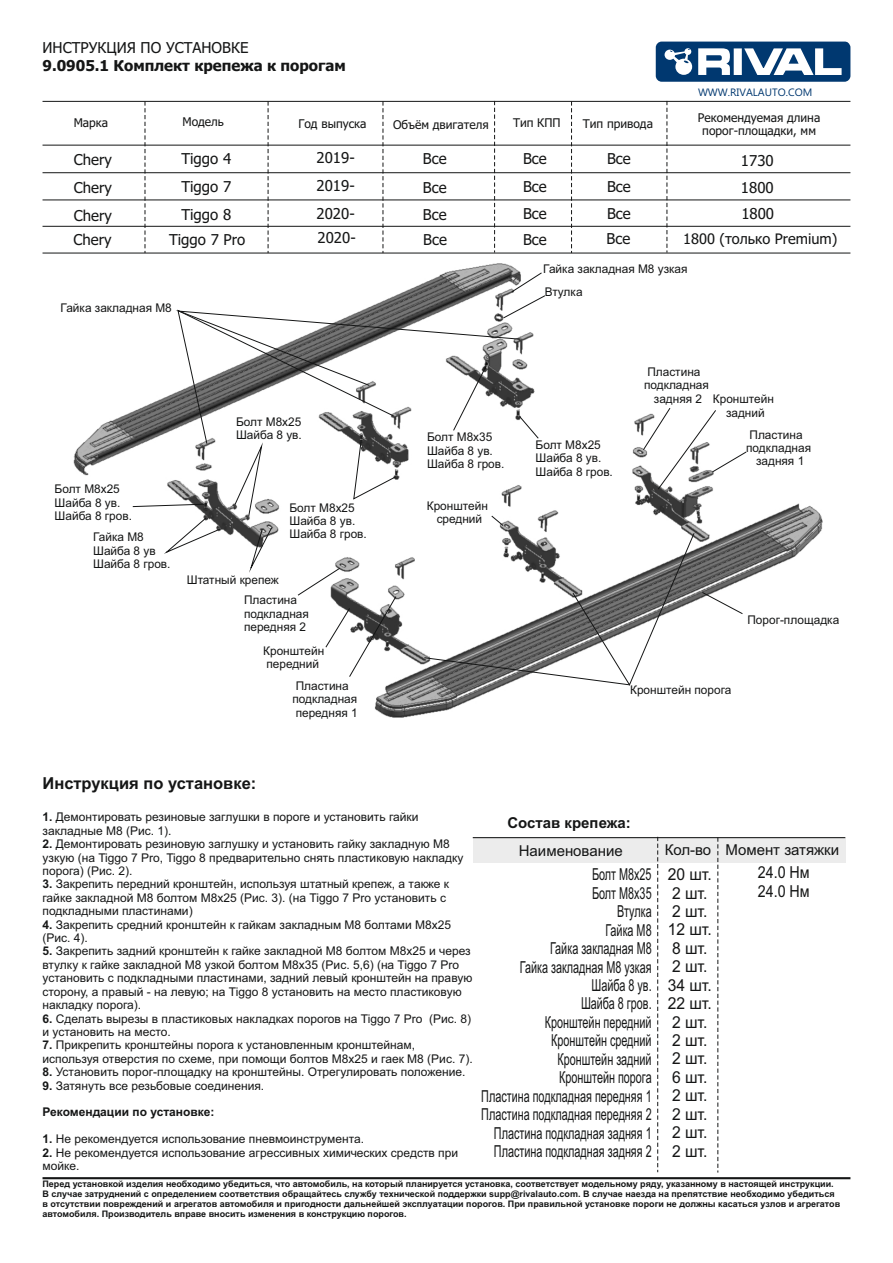
<style>
.page{position:relative;width:893px;height:1263px;background:#fff}
.page>*{position:absolute;margin:0;border:0;box-sizing:border-box;transform-origin:0 0}
.t1{font:16.5px/18.5px "Arial";color:#151616;text-align:right;scale:.66 1}
.t2{font:16.5px/18.5px "Arial";color:#151616;scale:.95 1}
.t3{font:700 16.5px "Arial";color:#151616}
.t4{font:16.5px/18.5px "Arial";color:#151616;scale:.87 1}
.t5{font:15px "Tahoma";color:#151616}
.t6{font:15px "Arial";color:#151616}
.t7{font:700 15px "Tahoma";color:#151616}
.t8{font:700 15px "Arial";color:#151616}
.t9{font:14.55px "Tahoma";color:#151616}
.t10{font:12px/13.4px "Arial";color:#151616}
.t11{font:12px/13px "Tahoma";color:#151616;text-align:center}
.t12{font:700 12px "Arial";color:#151616}
.t13{font:10.65px "Ebrima";color:#003870}
.t14{font:700 9px/10.1px "Arial";color:#151616}
.s1{font-weight:700}
</style>
<div class="page">
<img style="left:73px;top:263px;width:750px;height:455px">
<div style="left:473px;top:838px;width:372px;height:25px;background:#ececec"></div>
<hr style="left:43px;top:1177px;width:807px;height:2px;background:#151616">
<svg style="left:657px;top:838px;width:1px;height:334px"></svg>
<hr style="left:473px;top:837px;width:372px;height:1px;background:#151616">
<svg style="left:717px;top:837px;width:1px;height:335px"></svg>
<svg style="left:145px;top:102px;width:1px;height:151px"></svg>
<svg style="left:268px;top:102px;width:1px;height:151px"></svg>
<svg style="left:383px;top:102px;width:1px;height:151px"></svg>
<svg style="left:494px;top:102px;width:1px;height:151px"></svg>
<svg style="left:571px;top:102px;width:1px;height:151px"></svg>
<hr style="left:43px;top:101px;width:807px;height:1px;background:#151616">
<hr style="left:43px;top:172px;width:807px;height:1px;background:#151616">
<hr style="left:43px;top:145px;width:807px;height:1px;background:#151616">
<svg style="left:656px;top:42px;width:194px;height:40px"></svg>
<svg style="left:666px;top:101px;width:1px;height:152px"></svg>
<hr style="left:43px;top:199px;width:807px;height:1px;background:#151616">
<hr style="left:43px;top:226px;width:807px;height:1px;background:#151616">
<hr style="left:43px;top:253px;width:807px;height:1px;background:#151616">
<svg style="left:132px;top:272px;width:615px;height:415px"></svg>
<p class="t5" style="left:43px;top:42px;width:207px">ИНСТРУКЦИЯ ПО УСТАНОВКЕ</p>
<p class="t7" style="left:43px;top:60px;width:305px">9.0905.1 Комплект крепежа к порогам</p>
<p class="t11" style="left:74px;top:117px;width:36px">Марка</p>
<p class="t11" style="left:182px;top:116px;width:43px">Модель</p>
<p class="t11" style="left:298px;top:118px;width:70px">Год выпуска</p>
<p class="t11" style="left:393px;top:119px;width:97px">Объём двигателя</p>
<p class="t11" style="left:513px;top:118px;width:49px">Тип КПП</p>
<p class="t11" style="left:583px;top:118px;width:72px">Тип привода</p>
<p class="t5" style="left:74px;top:153px;width:40px">Chery</p>
<p class="t5" style="left:181px;top:152px;width:51px">Tiggo 4</p>
<p class="t5" style="left:317px;top:151px;width:40px">2019-</p>
<p class="t5" style="left:423px;top:153px;width:25px">Все</p>
<p class="t5" style="left:523px;top:152px;width:25px">Все</p>
<p class="t5" style="left:607px;top:152px;width:25px">Все</p>
<p class="t13" style="left:698px;top:88px;width:116px">WWW.RIVALAUTO.COM</p>
<p class="t11" style="left:698px;top:112px;width:124px">Рекомендуемая длина порог-площадки, мм</p>
<p class="t5" style="left:741px;top:155px;width:34px">1730</p>
<p class="t5" style="left:74px;top:182px;width:40px">Chery</p>
<p class="t5" style="left:181px;top:181px;width:51px">Tiggo 7</p>
<p class="t5" style="left:317px;top:180px;width:40px">2019-</p>
<p class="t5" style="left:423px;top:181px;width:25px">Все</p>
<p class="t5" style="left:523px;top:181px;width:25px">Все</p>
<p class="t5" style="left:607px;top:181px;width:25px">Все</p>
<p class="t5" style="left:741px;top:181px;width:34px">1800</p>
<p class="t5" style="left:74px;top:209px;width:40px">Chery</p>
<p class="t5" style="left:181px;top:208px;width:51px">Tiggo 8</p>
<p class="t5" style="left:317px;top:207px;width:40px">2020-</p>
<p class="t5" style="left:423px;top:209px;width:25px">Все</p>
<p class="t5" style="left:523px;top:208px;width:25px">Все</p>
<p class="t5" style="left:607px;top:208px;width:25px">Все</p>
<p class="t5" style="left:741px;top:208px;width:34px">1800</p>
<p class="t5" style="left:73px;top:233px;width:40px">Chery</p>
<p class="t5" style="left:169px;top:233px;width:78px">Tiggo 7 Pro</p>
<p class="t5" style="left:318px;top:232px;width:40px">2020-</p>
<p class="t5" style="left:423px;top:234px;width:25px">Все</p>
<p class="t5" style="left:523px;top:233px;width:25px">Все</p>
<p class="t5" style="left:607px;top:233px;width:25px">Все</p>
<p class="t9" style="left:683px;top:233px;width:156px">1800 (только Premium)</p>
<p class="t10" style="left:543px;top:263px;width:146px">Гайка закладная М8 узкая</p>
<p class="t10" style="left:61px;top:302px;width:113px">Гайка закладная М8</p>
<p class="t10" style="left:55px;top:483px;width:79px">Болт М8х25<br>Шайба 8 ув.<br>Шайба 8 гров.</p>
<p class="t10" style="left:93px;top:532px;width:79px">Гайка М8<br>Шайба 8 ув<br>Шайба 8 гров.</p>
<p class="t10" style="left:236px;top:416px;width:67px">Болт М8х25<br>Шайба 8 ув.</p>
<p class="t10" style="left:427px;top:431px;width:79px">Болт М8х35<br>Шайба 8 ув.<br>Шайба 8 гров.</p>
<p class="t10" style="left:290px;top:502px;width:79px">Болт М8х25<br>Шайба 8 ув.<br>Шайба 8 гров.</p>
<p class="t10" style="left:427px;top:500px;width:63px;text-align:center">Кронштейн средний</p>
<p class="t10" style="left:187px;top:574px;width:93px">Штатный крепеж</p>
<p class="t10" style="left:244px;top:594px;width:66px">Пластина подкладная передняя 2</p>
<p class="t10" style="left:263px;top:645px;width:63px">Кронштейн передний</p>
<p class="t10" style="left:292px;top:680px;width:67px">Пластина подкладная передняя 1</p>
<p class="t10" style="left:545px;top:286px;width:39px">Втулка</p>
<p class="t10" style="left:536px;top:439px;width:79px">Болт М8х25<br>Шайба 8 ув.<br>Шайба 8 гров.</p>
<p class="t10" style="left:644px;top:366px;width:66px;text-align:center">Пластина подкладная задняя 2</p>
<p class="t10" style="left:713px;top:393px;width:62px;text-align:center">Кронштейн задний</p>
<p class="t10" style="left:746px;top:429px;width:66px;text-align:center">Пластина подкладная задняя 1</p>
<p class="t10" style="left:747px;top:615px;width:93px">Порог-площадка</p>
<p class="t10" style="left:630px;top:685px;width:103px">Кронштейн порога</p>
<h1 class="t3" style="left:43px;top:776px;width:215px">Инструкция по установке:</h1>
<p class="t10" style="left:43px;top:812px;width:377px"><span class="s1">1.</span> Демонтировать резиновые заглушки в пороге и установить гайки закладные М8 (Рис. 1).</p>
<p class="t10" style="left:43px;top:838px;width:423px"><span class="s1">2.</span> Демонтировать резиновую заглушку и установить гайку закладную М8 узкую (на Tiggo 7 Pro, Tiggo 8 предварительно снять пластиковую накладку порога) (Рис. 2).</p>
<p class="t10" style="left:43px;top:879px;width:408px"><span class="s1">3.</span> Закрепить передний кронштейн, используя штатный крепеж, а также к гайке закладной М8 болтом М8х25 (Рис. 3). (на Tiggo 7 Pro установить с подкладными пластинами)</p>
<p class="t10" style="left:43px;top:919px;width:410px"><span class="s1">4.</span> Закрепить средний кронштейн к гайкам закладным М8 болтами М8х25 (Рис. 4).</p>
<p class="t10" style="left:42px;top:946px;width:431px"><span class="s1">5.</span> Закрепить задний кронштейн к гайке закладной М8 болтом М8х25 и через втулку к гайке закладной М8 узкой болтом М8х35 (Рис. 5,6) (на Tiggo 7 Pro установить с подкладными пластинами, задний левый кронштейн на правую сторону, а правый - на левую; на Tiggo 8 установить на место пластиковую накладку порога).</p>
<p class="t10" style="left:42px;top:1013px;width:430px"><span class="s1">6.</span> Сделать вырезы в пластиковых накладках порогов на Tiggo 7 Pro (Рис. 8) и установить на место.</p>
<p class="t10" style="left:42px;top:1039px;width:432px"><span class="s1">7.</span> Прикрепить кронштейны порога к установленным кронштейнам, используя отверстия по схеме, при помощи болтов М8х25 и гаек М8 (Рис. 7).</p>
<p class="t10" style="left:42px;top:1066px;width:424px"><span class="s1">8.</span> Установить порог-площадку на кронштейны. Отрегулировать положение.</p>
<p class="t10" style="left:42px;top:1080px;width:223px"><span class="s1">9.</span> Затянуть все резьбовые соединения.</p>
<p class="t12" style="left:42px;top:1107px;width:174px">Рекомендации по установке:</p>
<p class="t10" style="left:42px;top:1133px;width:323px"><span class="s1">1.</span> Не рекомендуется использование пневмоинструмента.</p>
<p class="t10" style="left:42px;top:1147px;width:417px"><span class="s1">2.</span> Не рекомендуется использование агрессивных химических средств при мойке.</p>
<p class="t8" style="left:507px;top:817px;width:125px">Состав крепежа:</p>
<p class="t1" style="left:481px;top:867px;width:260px">Болт М8x25<br>Болт М8х35<br>Втулка<br>Гайка М8<br>Гайка закладная М8<br>Гайка закладная М8 узкая<br>Шайба 8 ув.<br>Шайба 8 гров.<br>Кронштейн передний<br>Кронштейн средний<br>Кронштейн задний<br>Кронштейн порога<br>Пластина подкладная передняя 1<br>Пластина подкладная передняя 2<br>Пластина подкладная задняя 1<br>Пластина подкладная задняя 2</p>
<h1 class="t2" style="left:668px;top:867px;width:48px">20 шт.<br>2 шт.<br>2 шт.<br>12 шт.<br>8 шт.<br>2 шт.<br>34 шт.<br>22 шт.<br>2 шт.<br>2 шт.<br>2 шт.<br>6 шт.<br>2 шт.<br>2 шт.<br>2 шт.<br>2 шт.</h1>
<p class="t6" style="left:519px;top:845px;width:105px">Наименование</p>
<p class="t6" style="left:665px;top:844px;width:176px">Кол-во Момент затяжки</p>
<h1 class="t4" style="left:758px;top:865px;width:61px">24.0 Нм<br>24.0 Нм</h1>
<p class="t14" style="left:43px;top:1180px;width:799px">Перед установкой изделия необходимо убедиться, что автомобиль, на который планируется установка, соответствует модельному ряду, указанному в настоящей инструкции.<br>В случае затруднений с определением соответствия обращайтесь службу технической поддержки supp@rivalauto.com. В случае наезда на препятствие необходимо убедиться в отсутствии повреждений и агрегатов автомобиля и пригодности дальнейшей эксплуатации порогов. При правильной установке пороги не должны касаться узлов и агрегатов автомобиля. Производитель вправе вносить изменения в конструкцию порогов.</p>
</div>
